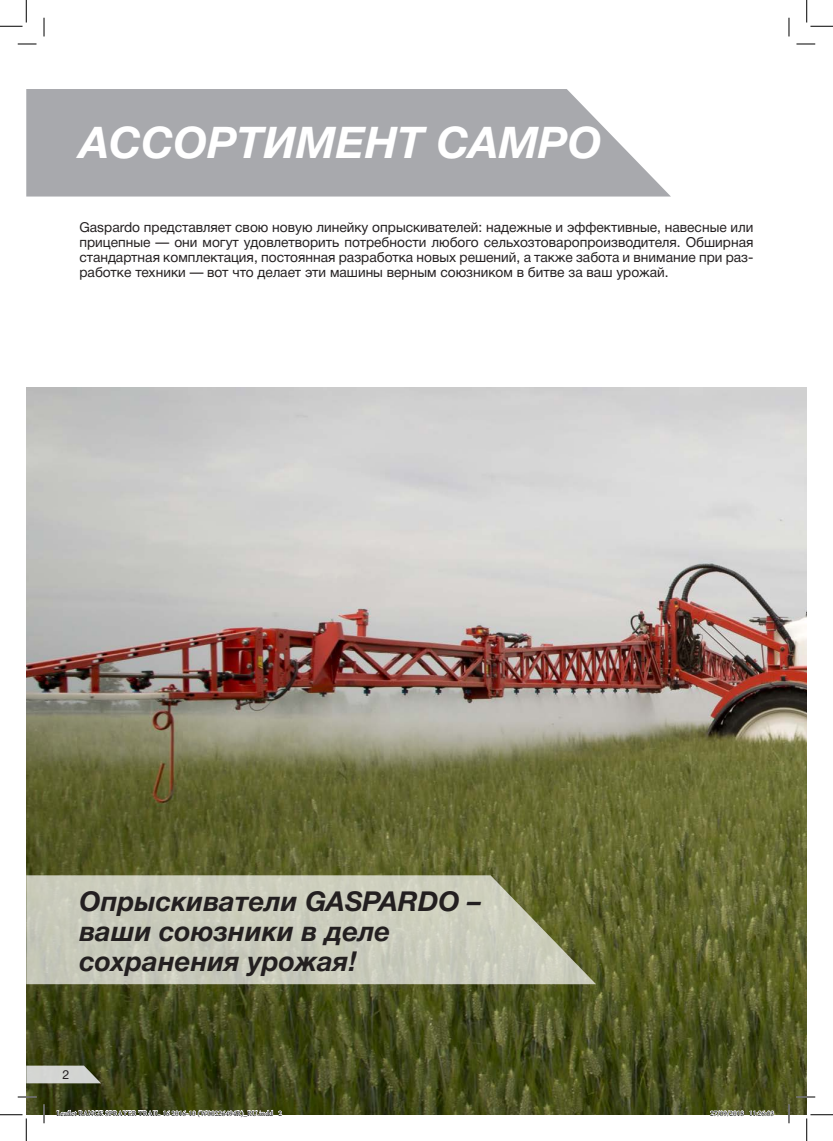
<style>
.page{position:relative;width:833px;height:1141px;background:#fff}
.page>*{position:absolute;margin:0;border:0;box-sizing:border-box;transform-origin:0 0}
.t1{font:italic 700 43.75px "Helvetica Neue Cyr";color:#fff}
.t2{font:italic 700 27.5px/30px "Helvetica Neue Cyr";color:#231f20}
.t3{font:13.75px/15px "Helvetica Neue Cyr";color:#231f20;text-align:justify}
.t4{font:12.5px "Helvetica Neue Cyr";color:#231f20}
.t5{font:7.5px "Minion Pro";color:#000}
</style>
<div class="page">
<svg style="left:26px;top:89px;width:644px;height:107px;background:#aeafb3"></svg>
<img style="left:26px;top:388px;width:780px;height:726px">
<svg style="left:26px;top:875px;width:569px;height:109px;background:#bfc0ad"></svg>
<svg style="left:26px;top:1065px;width:75px;height:18px"></svg>
<svg style="left:18px;top:43px;width:18px;height:2px"></svg>
<svg style="left:796px;top:43px;width:18px;height:2px"></svg>
<svg style="left:18px;top:1096px;width:18px;height:1px"></svg>
<svg style="left:796px;top:1096px;width:18px;height:1px"></svg>
<svg style="left:43px;top:18px;width:2px;height:18px"></svg>
<svg style="left:43px;top:1104px;width:2px;height:19px"></svg>
<svg style="left:788px;top:18px;width:1px;height:18px"></svg>
<svg style="left:787px;top:1104px;width:2px;height:19px"></svg>
<svg style="left:0;top:0;width:27px;height:27px"></svg>
<svg style="left:0;top:1114px;width:27px;height:26px"></svg>
<svg style="left:806px;top:0;width:26px;height:27px"></svg>
<svg style="left:806px;top:1114px;width:26px;height:26px"></svg>
<svg style="left:56px;top:1108px;width:226px;height:7px"></svg>
<svg style="left:709px;top:1109px;width:34px;height:6px"></svg>
<svg style="left:749px;top:1110px;width:24px;height:5px"></svg>
<p class="t1" style="left:79px;top:119px;width:523px">АССОРТИМЕНТ CAMPO</p>
<p class="t3" style="left:79px;top:220px;width:675px">Gaspardo представляет свою новую линейку опрыскивателей: надежные и эффективные, навесные или прицепные — они могут удовлетворить потребности любого сельхозтоваропроизводителя. Обширная стандартная комплектация, постоянная разработка новых решений, а также забота и внимание при раз&shy;работке техники — вот что делает эти машины верным союзником в битве за ваш урожай.</p>
<p class="t2" style="left:79px;top:886px;width:403px">Опрыскиватели GASPARDO –</p>
<p class="t2" style="left:79px;top:916px;width:312px">ваши союзники в деле сохранения урожая!</p>
<p class="t4" style="left:63px;top:1067px;width:8px">2</p>
<p class="t5" style="left:56px;top:1108px;width:227px">Leaflet RANGE SPRAYER TRAIL. 16 2016-10 (W00226494R)_RU.indd 2</p>
<p class="t5" style="left:709px;top:1108px;width:65px">27/09/2018 11:26:03</p>
</div>
